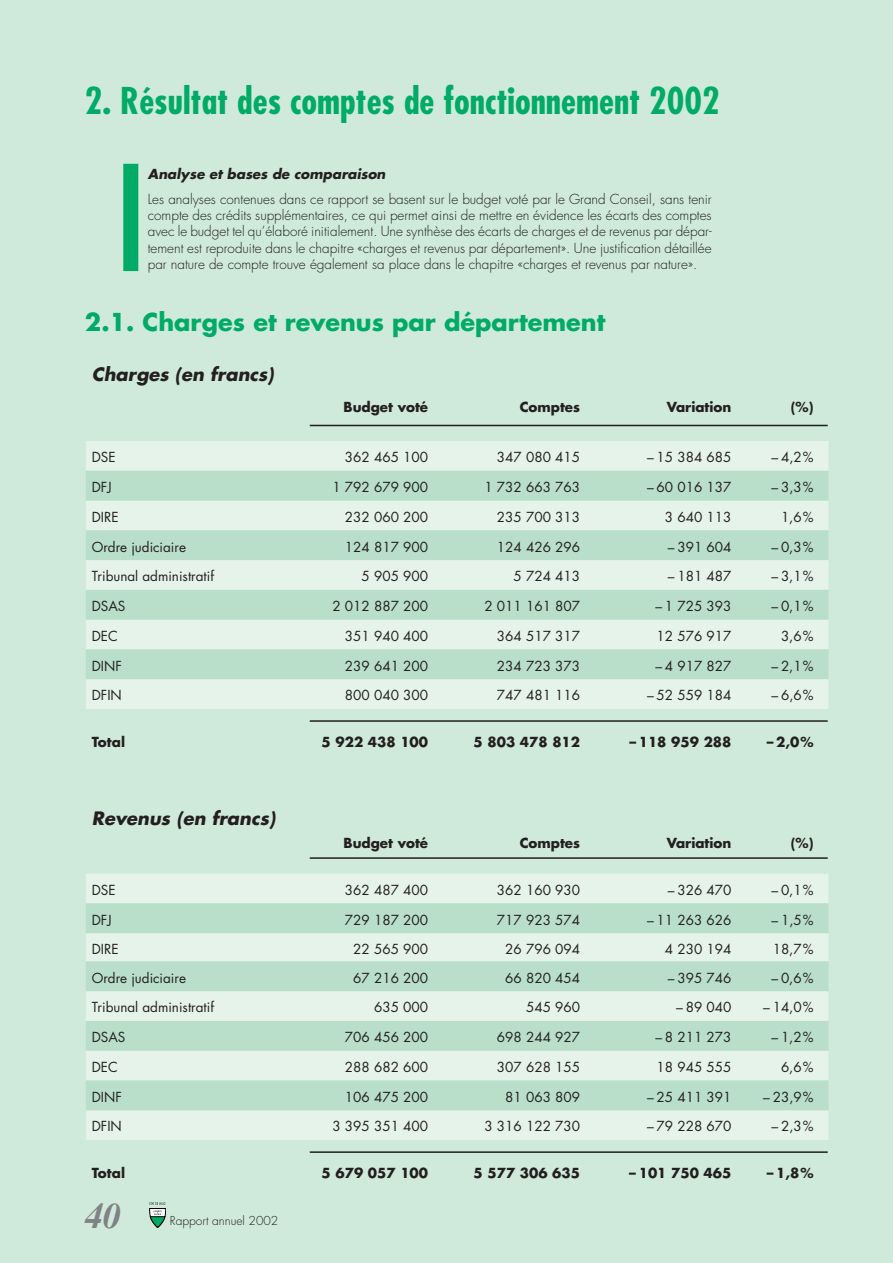
<style>
.page{position:relative;width:893px;height:1263px;background:#cfe9da}
.page>*{position:absolute;margin:0;border:0;box-sizing:border-box;transform-origin:0 0}
.t1{font:700 condensed 36px "Futura";color:#00ab66}
.t2{font:italic 700 36px "Times";color:#808285}
.t3{font:700 24px "Futura";color:#00ab66}
.t4{font:italic 700 18px "Futura";color:#231f20}
.t5{font:13.5px "Futura";color:#231f20}
.t6{font:300 13.5px/16.2px "Futura";color:#231f20;text-align:justify}
.t7{font:700 13.5px "Futura";color:#231f20}
.t8{font:italic 700 13.5px "Futura";color:#231f20}
.t9{font:300 12px "Futura";color:#231f20}
</style>
<div class="page">
<svg style="left:149px;top:1202px;width:17px;height:25px"></svg>
<div style="left:123px;top:164px;width:15px;height:107px;background:#00ab66"></div>
<div style="left:86px;top:441px;width:742px;height:268px;background:#e6f3eb"></div>
<svg style="left:86px;top:471px;width:742px;height:208px;background:#cce7d8"></svg>
<hr style="left:310px;top:425px;width:133px;height:1px;background:#231f20">
<hr style="left:443px;top:425px;width:152px;height:1px;background:#231f20">
<hr style="left:595px;top:425px;width:151px;height:1px;background:#231f20">
<hr style="left:746px;top:425px;width:82px;height:1px;background:#231f20">
<hr style="left:310px;top:720px;width:133px;height:2px;background:#231f20">
<hr style="left:443px;top:720px;width:152px;height:2px;background:#231f20">
<hr style="left:595px;top:720px;width:151px;height:2px;background:#231f20">
<hr style="left:746px;top:720px;width:82px;height:2px;background:#231f20">
<div style="left:86px;top:874px;width:742px;height:266px;background:#e6f3eb"></div>
<svg style="left:86px;top:903px;width:742px;height:207px;background:#cce7d7"></svg>
<hr style="left:310px;top:857px;width:133px;height:2px;background:#231f20">
<hr style="left:443px;top:857px;width:152px;height:2px;background:#231f20">
<hr style="left:595px;top:857px;width:151px;height:2px;background:#231f20">
<hr style="left:746px;top:857px;width:82px;height:2px;background:#231f20">
<hr style="left:310px;top:1151px;width:133px;height:2px;background:#231f20">
<hr style="left:443px;top:1151px;width:152px;height:2px;background:#231f20">
<hr style="left:595px;top:1151px;width:151px;height:2px;background:#231f20">
<hr style="left:746px;top:1151px;width:82px;height:2px;background:#231f20">
<h1 class="t1" style="left:85px;top:77px;width:636px">2. Résultat des comptes de fonctionnement 2002</h1>
<p class="t8" style="left:148px;top:165px;width:239px">Analyse et bases de comparaison</p>
<p class="t6" style="left:148px;top:191px;width:565px">Les analyses contenues dans ce rapport se basent sur le budget voté par le Grand Conseil, sans tenir compte des crédits supplémentaires, ce qui permet ainsi de mettre en évidence les écarts des comptes avec le budget tel qu’élaboré initialement. Une synthèse des écarts de charges et de revenus par dépar&shy;tement est reproduite dans le chapitre «charges et revenus par département». Une justification détaillée par nature de compte trouve également sa place dans le chapitre «charges et revenus par nature».</p>
<h2 class="t3" style="left:85px;top:305px;width:522px">2.1. Charges et revenus par département</h2>
<h3 class="t4" style="left:92px;top:362px;width:184px">Charges (en francs)</h3>
<p class="t7" style="left:344px;top:397px;width:86px">Budget voté</p>
<p class="t7" style="left:520px;top:397px;width:62px">Comptes</p>
<p class="t7" style="left:667px;top:397px;width:66px">Variation</p>
<p class="t7" style="left:791px;top:397px;width:24px">(%)</p>
<p class="t5" style="left:92px;top:448px;width:25px">DSE</p>
<p class="t5" style="left:345px;top:448px;width:85px">362 465 100</p>
<p class="t5" style="left:497px;top:448px;width:85px">347 080 415</p>
<p class="t5" style="left:647px;top:448px;width:86px">– 15 384 685</p>
<p class="t5" style="left:771px;top:448px;width:44px">– 4,2%</p>
<p class="t5" style="left:92px;top:478px;width:21px">DFJ</p>
<p class="t5" style="left:332px;top:478px;width:97px">1 792 679 900</p>
<p class="t5" style="left:484px;top:478px;width:97px">1 732 663 763</p>
<p class="t5" style="left:647px;top:478px;width:86px">– 60 016 137</p>
<p class="t5" style="left:771px;top:478px;width:44px">– 3,3%</p>
<p class="t5" style="left:92px;top:507px;width:28px">DIRE</p>
<p class="t5" style="left:345px;top:507px;width:85px">232 060 200</p>
<p class="t5" style="left:497px;top:507px;width:85px">235 700 313</p>
<p class="t5" style="left:665px;top:507px;width:68px">3 640 113</p>
<p class="t5" style="left:781px;top:507px;width:34px">1,6%</p>
<p class="t5" style="left:92px;top:537px;width:96px">Ordre judiciaire</p>
<p class="t5" style="left:345px;top:537px;width:85px">124 817 900</p>
<p class="t5" style="left:497px;top:537px;width:85px">124 426 296</p>
<p class="t5" style="left:668px;top:537px;width:65px">– 391 604</p>
<p class="t5" style="left:771px;top:537px;width:44px">– 0,3%</p>
<p class="t5" style="left:92px;top:567px;width:124px">Tribunal administratif</p>
<p class="t5" style="left:362px;top:567px;width:68px">5 905 900</p>
<p class="t5" style="left:514px;top:567px;width:68px">5 724 413</p>
<p class="t5" style="left:668px;top:567px;width:65px">– 181 487</p>
<p class="t5" style="left:771px;top:567px;width:44px">– 3,1%</p>
<p class="t5" style="left:92px;top:597px;width:35px">DSAS</p>
<p class="t5" style="left:332px;top:597px;width:97px">2 012 887 200</p>
<p class="t5" style="left:484px;top:597px;width:97px">2 011 161 807</p>
<p class="t5" style="left:655px;top:597px;width:77px">– 1 725 393</p>
<p class="t5" style="left:771px;top:597px;width:44px">– 0,1%</p>
<p class="t5" style="left:92px;top:626px;width:28px">DEC</p>
<p class="t5" style="left:345px;top:626px;width:85px">351 940 400</p>
<p class="t5" style="left:497px;top:626px;width:85px">364 517 317</p>
<p class="t5" style="left:657px;top:626px;width:76px">12 576 917</p>
<p class="t5" style="left:781px;top:626px;width:34px">3,6%</p>
<p class="t5" style="left:92px;top:656px;width:32px">DINF</p>
<p class="t5" style="left:345px;top:656px;width:85px">239 641 200</p>
<p class="t5" style="left:497px;top:656px;width:85px">234 723 373</p>
<p class="t5" style="left:655px;top:656px;width:77px">– 4 917 827</p>
<p class="t5" style="left:771px;top:656px;width:44px">– 2,1%</p>
<p class="t5" style="left:92px;top:686px;width:32px">DFIN</p>
<p class="t5" style="left:345px;top:686px;width:85px">800 040 300</p>
<p class="t5" style="left:497px;top:686px;width:85px">747 481 116</p>
<p class="t5" style="left:647px;top:686px;width:86px">– 52 559 184</p>
<p class="t5" style="left:771px;top:686px;width:44px">– 6,6%</p>
<p class="t7" style="left:92px;top:732px;width:35px">Total</p>
<p class="t7" style="left:322px;top:732px;width:108px">5 922 438 100</p>
<p class="t7" style="left:474px;top:732px;width:108px">5 803 478 812</p>
<p class="t7" style="left:629px;top:732px;width:104px">– 118 959 288</p>
<p class="t7" style="left:767px;top:732px;width:48px">– 2,0%</p>
<h3 class="t4" style="left:92px;top:806px;width:185px">Revenus (en francs)</h3>
<p class="t7" style="left:344px;top:833px;width:86px">Budget voté</p>
<p class="t7" style="left:520px;top:833px;width:62px">Comptes</p>
<p class="t7" style="left:667px;top:833px;width:66px">Variation</p>
<p class="t7" style="left:791px;top:833px;width:24px">(%)</p>
<p class="t5" style="left:92px;top:880px;width:25px">DSE</p>
<p class="t5" style="left:345px;top:880px;width:85px">362 487 400</p>
<p class="t5" style="left:497px;top:880px;width:85px">362 160 930</p>
<p class="t5" style="left:668px;top:880px;width:65px">– 326 470</p>
<p class="t5" style="left:771px;top:880px;width:44px">– 0,1%</p>
<p class="t5" style="left:92px;top:910px;width:21px">DFJ</p>
<p class="t5" style="left:345px;top:910px;width:85px">729 187 200</p>
<p class="t5" style="left:497px;top:910px;width:85px">717 923 574</p>
<p class="t5" style="left:647px;top:910px;width:86px">– 11 263 626</p>
<p class="t5" style="left:771px;top:910px;width:44px">– 1,5%</p>
<p class="t5" style="left:92px;top:940px;width:28px">DIRE</p>
<p class="t5" style="left:353px;top:940px;width:76px">22 565 900</p>
<p class="t5" style="left:505px;top:940px;width:76px">26 796 094</p>
<p class="t5" style="left:665px;top:940px;width:68px">4 230 194</p>
<p class="t5" style="left:773px;top:940px;width:42px">18,7%</p>
<p class="t5" style="left:92px;top:968px;width:96px">Ordre judiciaire</p>
<p class="t5" style="left:353px;top:968px;width:76px">67 216 200</p>
<p class="t5" style="left:505px;top:968px;width:76px">66 820 454</p>
<p class="t5" style="left:668px;top:968px;width:65px">– 395 746</p>
<p class="t5" style="left:771px;top:968px;width:44px">– 0,6%</p>
<p class="t5" style="left:92px;top:998px;width:124px">Tribunal administratif</p>
<p class="t5" style="left:374px;top:998px;width:56px">635 000</p>
<p class="t5" style="left:526px;top:998px;width:56px">545 960</p>
<p class="t5" style="left:676px;top:998px;width:57px">– 89 040</p>
<p class="t5" style="left:763px;top:998px;width:52px">– 14,0%</p>
<p class="t5" style="left:92px;top:1028px;width:35px">DSAS</p>
<p class="t5" style="left:345px;top:1028px;width:85px">706 456 200</p>
<p class="t5" style="left:497px;top:1028px;width:85px">698 244 927</p>
<p class="t5" style="left:655px;top:1028px;width:77px">– 8 211 273</p>
<p class="t5" style="left:771px;top:1028px;width:44px">– 1,2%</p>
<p class="t5" style="left:92px;top:1058px;width:28px">DEC</p>
<p class="t5" style="left:345px;top:1058px;width:85px">288 682 600</p>
<p class="t5" style="left:497px;top:1058px;width:85px">307 628 155</p>
<p class="t5" style="left:657px;top:1058px;width:76px">18 945 555</p>
<p class="t5" style="left:781px;top:1058px;width:34px">6,6%</p>
<p class="t5" style="left:92px;top:1087px;width:32px">DINF</p>
<p class="t5" style="left:345px;top:1087px;width:85px">106 475 200</p>
<p class="t5" style="left:505px;top:1087px;width:76px">81 063 809</p>
<p class="t5" style="left:647px;top:1087px;width:86px">– 25 411 391</p>
<p class="t5" style="left:763px;top:1087px;width:52px">– 23,9%</p>
<p class="t5" style="left:92px;top:1117px;width:32px">DFIN</p>
<p class="t5" style="left:332px;top:1117px;width:97px">3 395 351 400</p>
<p class="t5" style="left:484px;top:1117px;width:97px">3 316 122 730</p>
<p class="t5" style="left:647px;top:1117px;width:86px">– 79 228 670</p>
<p class="t5" style="left:771px;top:1117px;width:44px">– 2,3%</p>
<p class="t7" style="left:92px;top:1163px;width:35px">Total</p>
<p class="t7" style="left:322px;top:1163px;width:108px">5 679 057 100</p>
<p class="t7" style="left:473px;top:1163px;width:108px">5 577 306 635</p>
<p class="t7" style="left:629px;top:1163px;width:104px">– 101 750 465</p>
<p class="t7" style="left:767px;top:1163px;width:48px">– 1,8%</p>
<h1 class="t2" style="left:85px;top:1195px;width:37px">40</h1>
<p class="t9" style="left:170px;top:1213px;width:110px">Rapport annuel 2002</p>
</div>
